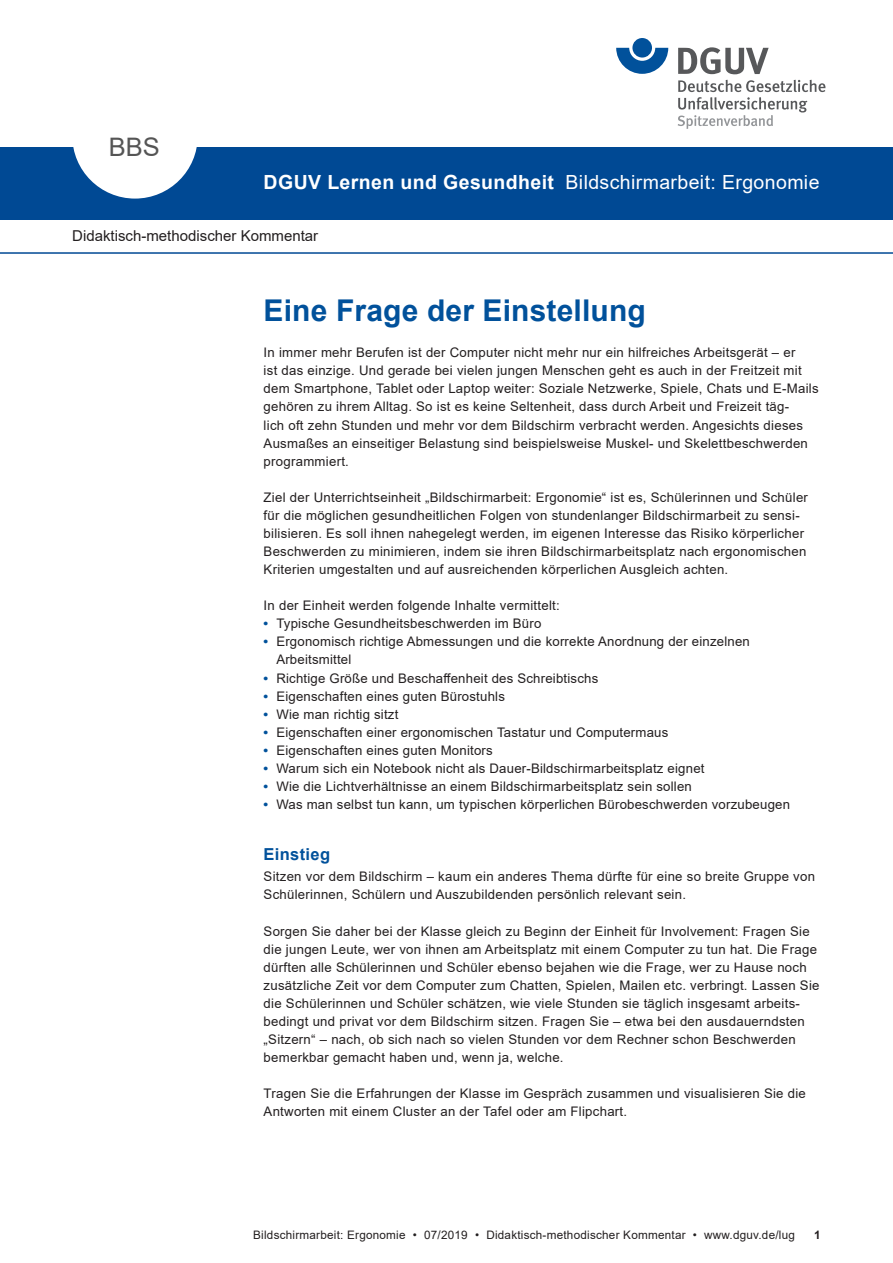
<style>
.page{position:relative;width:893px;height:1263px;background:#fff}
.page>*{position:absolute;margin:0;border:0;box-sizing:border-box;transform-origin:0 0}
.t1{font:700 30px "Arial";letter-spacing:.005em;color:#01519b}
.head{font:25.5px "Arial";color:#555}
.t2{font:19.5px "Arial";letter-spacing:.02em;color:#fff}
.t3{font:700 19.5px "Arial";letter-spacing:.02em;color:#fff}
.Zwischenueberschrift{font:700 16.5px "Arial";letter-spacing:.02em;color:#01519b}
.Kopfzeile_Art{font:15px "Arial";color:#231f20}
.Fliesstext{font:13.2px/18px "Arial";letter-spacing:.02em;color:#231f20}
.Fliesstext_Aufzaehlu{font:13.2px/18px "Arial";letter-spacing:.015em;color:#231f20}
.t4{font:11.7px "Arial";letter-spacing:.02em;color:#231f20}
.t5{font:700 11.7px "Arial";color:#231f20}
.s1{font-weight:700;color:#01519b}
</style>
<div class="page">
<div style="left:0;top:147px;width:893px;height:73px;background:#004994"></div>
<svg style="left:73px;top:147px;width:124px;height:52px"></svg>
<svg style="left:616px;top:48px;width:52px;height:26px"></svg>
<div style="left:632px;top:38px;width:20px;height:20px;background:#01519b;border-radius:50%"></div>
<svg style="left:678px;top:47px;width:91px;height:27px"></svg>
<svg style="left:678px;top:80px;width:147px;height:49px"></svg>
<hr style="left:0;top:252px;width:893px;height:2px;background:#004994">
<p class="head" style="left:109px;top:130px;width:53px">BBS</p>
<p class="t3" style="left:264px;top:169px;width:292px">DGUV Lernen und Gesundheit</p>
<p class="t2" style="left:566px;top:169px;width:255px">Bildschirmarbeit: Ergonomie</p>
<p class="Kopfzeile_Art" style="left:72px;top:225px;width:247px">Didaktisch-methodischer Kommentar</p>
<p class="t1" style="left:264px;top:289px;width:384px">Eine Frage der Einstellung</p>
<p class="Fliesstext" style="left:264px;top:343px;width:557px">In immer mehr Berufen ist der Computer nicht mehr nur ein hilfreiches Arbeitsgerät – er<br>ist das einzige. Und gerade bei vielen jungen Menschen geht es auch in der Freitzeit mit dem Smartphone, Tablet oder Laptop weiter: Soziale Netzwerke, Spiele, Chats und E-Mails gehören zu ihrem Alltag. So ist es keine Seltenheit, dass durch Arbeit und Freizeit täg-<br>lich oft zehn Stunden und mehr vor dem Bildschirm verbracht werden. Angesichts dieses Ausmaßes an einseitiger Belastung sind beispielsweise Muskel- und Skelettbeschwerden programmiert.</p>
<p class="Fliesstext" style="left:264px;top:488px;width:546px">Ziel der Unterrichtseinheit „Bildschirmarbeit: Ergonomie“ ist es, Schülerinnen und Schüler für die möglichen gesundheitlichen Folgen von stundenlanger Bildschirmarbeit zu sensi&shy;bilisieren. Es soll ihnen nahegelegt werden, im eigenen Interesse das Risiko körperlicher Beschwerden zu minimieren, indem sie ihren Bildschirmarbeitsplatz nach ergonomischen Kriterien umgestalten und auf ausreichenden körperlichen Ausgleich achten.</p>
<p class="Fliesstext" style="left:264px;top:596px;width:298px">In der Einheit werden folgende Inhalte vermittelt:</p>
<p class="Fliesstext_Aufzaehlu" style="left:264px;top:615px;width:279px"><span class="s1">•</span> Typische Gesundheitsbeschwerden im Büro</p>
<p class="Fliesstext_Aufzaehlu" style="left:276px;top:633px;width:475px;text-indent:-13px"><span class="s1">•</span> Ergonomisch richtige Abmessungen und die korrekte Anordnung der einzelnen<br>Arbeitsmittel</p>
<p class="Fliesstext_Aufzaehlu" style="left:264px;top:669px;width:336px"><span class="s1">•</span> Richtige Größe und Beschaffenheit des Schreibtischs</p>
<p class="Fliesstext_Aufzaehlu" style="left:264px;top:687px;width:243px"><span class="s1">•</span> Eigenschaften eines guten Bürostuhls</p>
<p class="Fliesstext_Aufzaehlu" style="left:264px;top:705px;width:136px"><span class="s1">•</span> Wie man richtig sitzt</p>
<p class="Fliesstext_Aufzaehlu" style="left:264px;top:723px;width:406px"><span class="s1">•</span> Eigenschaften einer ergonomischen Tastatur und Computermaus</p>
<p class="Fliesstext_Aufzaehlu" style="left:264px;top:741px;width:231px"><span class="s1">•</span> Eigenschaften eines guten Monitors</p>
<p class="Fliesstext_Aufzaehlu" style="left:264px;top:759px;width:442px"><span class="s1">•</span> Warum sich ein Notebook nicht als Dauer-Bildschirmarbeitsplatz eignet</p>
<p class="Fliesstext_Aufzaehlu" style="left:264px;top:777px;width:430px"><span class="s1">•</span> Wie die Lichtverhältnisse an einem Bildschirmarbeitsplatz sein sollen</p>
<p class="Fliesstext_Aufzaehlu" style="left:264px;top:795px;width:528px"><span class="s1">•</span> Was man selbst tun kann, um typischen körperlichen Bürobeschwerden vorzubeugen</p>
<p class="Zwischenueberschrift" style="left:264px;top:843px;width:68px">Einstieg</p>
<p class="Fliesstext" style="left:264px;top:868px;width:553px">Sitzen vor dem Bildschirm – kaum ein anderes Thema dürfte für eine so breite Gruppe von<br>Schülerinnen, Schülern und Auszubildenden persönlich relevant sein.</p>
<p class="Fliesstext" style="left:264px;top:922px;width:557px">Sorgen Sie daher bei der Klasse gleich zu Beginn der Einheit für Involvement: Fragen Sie die jungen Leute, wer von ihnen am Arbeitsplatz mit einem Computer zu tun hat. Die Frage dürften alle Schülerinnen und Schüler ebenso bejahen wie die Frage, wer zu Hause noch zusätzliche Zeit vor dem Computer zum Chatten, Spielen, Mailen etc. verbringt. Lassen Sie die Schülerinnen und Schüler schätzen, wie viele Stunden sie täglich insgesamt arbeits&shy;bedingt und privat vor dem Bildschirm sitzen. Fragen Sie – etwa bei den ausdauerndsten „Sitzern“ – nach, ob sich nach so vielen Stunden vor dem Rechner schon Beschwerden bemerkbar gemacht haben und, wenn ja, welche.</p>
<p class="Fliesstext" style="left:264px;top:1084px;width:544px">Tragen Sie die Erfahrungen der Klasse im Gespräch zusammen und visualisieren Sie die<br>Antworten mit einem Cluster an der Tafel oder am Flipchart.</p>
<p class="t4" style="left:253px;top:1227px;width:543px">Bildschirmarbeit: Ergonomie • 07/2019 • Didaktisch-methodischer Kommentar • www.dguv.de/lug</p>
<p class="t5" style="left:814px;top:1227px;width:8px">1</p>
</div>
